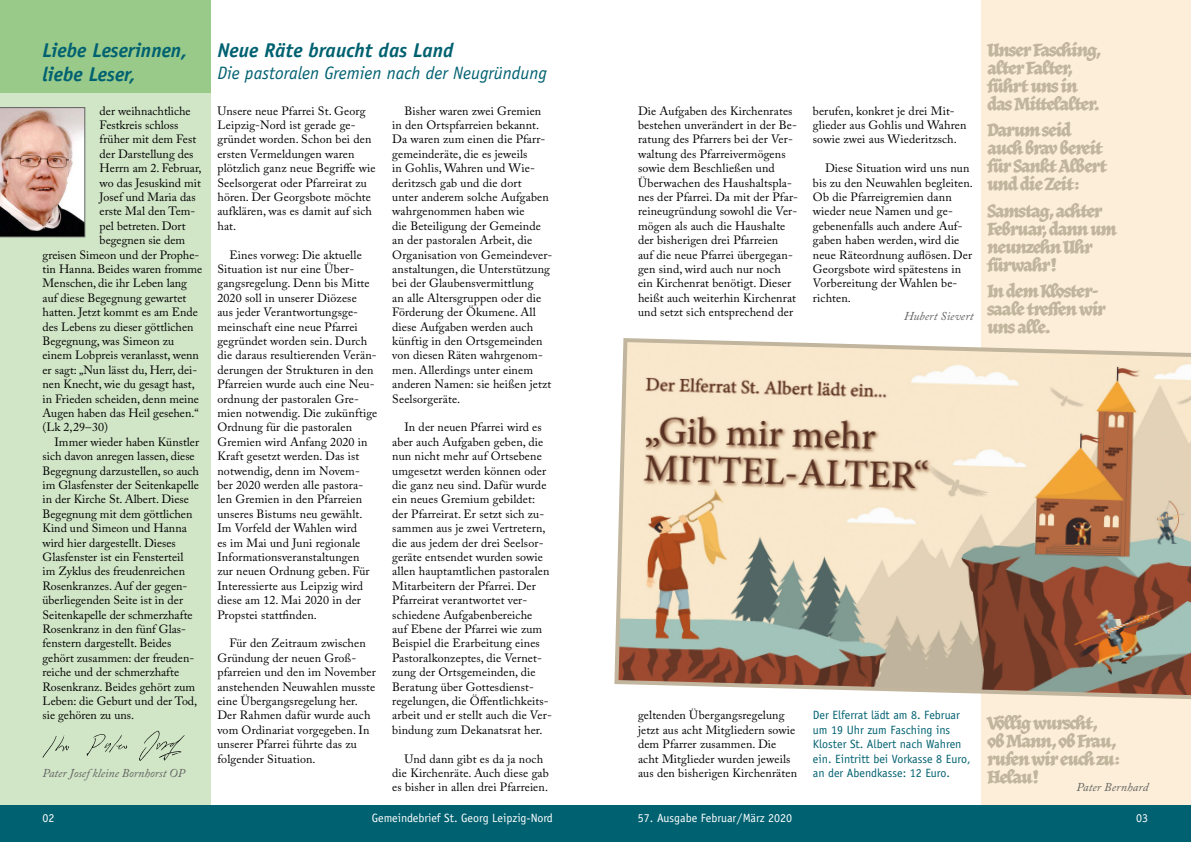
<style>
.page{position:relative;width:1191px;height:842px;background:#fff}
.page>*{position:absolute;margin:0;border:0;box-sizing:border-box;transform-origin:0 0}
.t1{font:italic 700 20px/24px "Officina Sans Std";color:#006171}
.t2{font:18px/18px "Herb";color:#c2b59e}
.t3{font:italic 18px "Officina Sans Std";color:#006171}
.t4{font:12px/14.4px "Adobe Caslon Pro";letter-spacing:.01em;color:#000}
.t5{font:12px/14.4px "Officina Sans Std";color:#006171}
.t6{font:12px "Officina Sans Std";color:#fff}
.t7{font:italic 12px "Adobe Caslon Pro";color:#626261}
</style>
<div class="page">
<div style="left:980px;top:0;width:211px;height:842px;background:#fceed8"></div>
<div style="left:0;top:0;width:210px;height:842px;background:#d1e6c7"></div>
<div style="left:0;top:0;width:210px;height:93px;background:#9aca8a"></div>
<div style="left:0;top:806px;width:1191px;height:36px;background:#006171"></div>
<img style="left:0;top:107px;width:85px;height:130px">
<svg style="left:43px;top:735px;width:26px;height:23px"></svg>
<svg style="left:87px;top:734px;width:40px;height:22px"></svg>
<svg style="left:139px;top:731px;width:46px;height:30px"></svg>
<svg style="left:614px;top:336px;width:577px;height:365px"></svg>
<h1 class="t1" style="left:42px;top:38px;width:146px">Liebe Leserinnen, liebe Leser,</h1>
<p class="t4" style="left:100px;top:103px;width:93px">der weihnachtliche</p>
<p class="t4" style="left:100px;top:118px;width:80px">Festkreis schloss</p>
<p class="t4" style="left:100px;top:132px;width:98px">früher mit dem Fest</p>
<p class="t4" style="left:100px;top:146px;width:95px">der Darstellung des</p>
<p class="t4" style="left:100px;top:161px;width:103px">Herrn am 2. Februar,</p>
<p class="t4" style="left:100px;top:175px;width:103px">wo das Jesuskind mit</p>
<p class="t4" style="left:100px;top:190px;width:97px">Josef und Maria das</p>
<p class="t4" style="left:100px;top:204px;width:97px">erste Mal den Tem-</p>
<p class="t4" style="left:100px;top:218px;width:87px">pel betreten. Dort</p>
<p class="t4" style="left:100px;top:233px;width:87px">begegnen sie dem</p>
<p class="t4" style="left:43px;top:247px;width:158px">greisen Simeon und der Prophe-</p>
<p class="t4" style="left:43px;top:262px;width:161px">tin Hanna. Beides waren fromme</p>
<p class="t4" style="left:43px;top:276px;width:146px">Menschen, die ihr Leben lang</p>
<p class="t4" style="left:43px;top:290px;width:145px">auf diese Begegnung gewartet</p>
<p class="t4" style="left:43px;top:305px;width:157px">hatten. Jetzt kommt es am Ende</p>
<p class="t4" style="left:43px;top:319px;width:152px">des Lebens zu dieser göttlichen</p>
<p class="t4" style="left:43px;top:334px;width:133px">Begegnung, was Simeon zu</p>
<p class="t4" style="left:43px;top:348px;width:158px">einem Lobpreis veranlasst, wenn</p>
<p class="t4" style="left:43px;top:362px;width:156px">er sagt: „Nun lässt du, Herr, dei-</p>
<p class="t4" style="left:43px;top:377px;width:154px">nen Knecht, wie du gesagt hast,</p>
<p class="t4" style="left:43px;top:391px;width:158px">in Frieden scheiden, denn meine</p>
<p class="t4" style="left:43px;top:406px;width:158px">Augen haben das Heil gesehen.“</p>
<p class="t4" style="left:43px;top:420px;width:67px">(Lk 2,29–30)</p>
<p class="t4" style="left:55px;top:434px;width:146px">Immer wieder haben Künstler</p>
<p class="t4" style="left:43px;top:449px;width:154px">sich davon anregen lassen, diese</p>
<p class="t4" style="left:43px;top:463px;width:158px">Begegnung darzustellen, so auch</p>
<p class="t4" style="left:43px;top:478px;width:158px">im Glasfenster der Seitenkapelle</p>
<p class="t4" style="left:43px;top:492px;width:148px">in der Kirche St. Albert. Diese</p>
<p class="t4" style="left:43px;top:506px;width:151px">Begegnung mit dem göttlichen</p>
<p class="t4" style="left:43px;top:521px;width:146px">Kind und Simeon und Hanna</p>
<p class="t4" style="left:43px;top:535px;width:135px">wird hier dargestellt. Dieses</p>
<p class="t4" style="left:43px;top:550px;width:142px">Glasfenster ist ein Fensterteil</p>
<p class="t4" style="left:43px;top:564px;width:144px">im Zyklus des freudenreichen</p>
<p class="t4" style="left:43px;top:578px;width:146px">Rosenkranzes. Auf der gegen-</p>
<p class="t4" style="left:43px;top:593px;width:142px">überliegenden Seite ist in der</p>
<p class="t4" style="left:43px;top:607px;width:152px">Seitenkapelle der schmerzhafte</p>
<p class="t4" style="left:43px;top:622px;width:145px">Rosenkranz in den fünf Glas-</p>
<p class="t4" style="left:43px;top:636px;width:130px">fenstern dargestellt. Beides</p>
<p class="t4" style="left:43px;top:650px;width:153px">gehört zusammen: der freuden-</p>
<p class="t4" style="left:43px;top:665px;width:138px">reiche und der schmerzhafte</p>
<p class="t4" style="left:43px;top:679px;width:154px">Rosenkranz. Beides gehört zum</p>
<p class="t4" style="left:43px;top:694px;width:156px">Leben: die Geburt und der Tod,</p>
<p class="t4" style="left:43px;top:708px;width:93px">sie gehören zu uns.</p>
<p class="t7" style="left:43px;top:766px;width:144px">Pater Josef kleine Bornhorst OP</p>
<h1 class="t1" style="left:217px;top:38px;width:238px">Neue Räte braucht das Land</h1>
<h2 class="t3" style="left:217px;top:62px;width:331px">Die pastoralen Gremien nach der Neugründung</h2>
<p class="t4" style="left:392px;top:103px;width:162px;text-indent:12px">Bisher waren zwei Gremien in den Ortspfarreien bekannt.<br>Da waren zum einen die Pfarr&shy;gemeinderäte, die es jeweils<br>in Gohlis, Wahren und Wie&shy;deritzsch gab und die dort<br>unter anderem solche Aufgaben wahrgenommen haben wie<br>die Beteiligung der Gemeinde an der pastoralen Arbeit, die<br>Organisation von Gemeindever&shy;anstaltungen, die Unterstützung bei der Glaubensvermittlung<br>an alle Altersgruppen oder die<br>Förderung der Ökumene. All diese Aufgaben werden auch künftig in den Ortsgemeinden von diesen Räten wahrgenom&shy;men. Allerdings unter einem anderen Namen: sie heißen jetzt<br>Seelsorgeräte.</p>
<p class="t4" style="left:392px;top:420px;width:161px;text-indent:12px">In der neuen Pfarrei wird es aber auch Aufgaben geben, die nun nicht mehr auf Ortsebene umgesetzt werden können oder die ganz neu sind. Dafür wurde ein neues Gremium gebildet: der Pfarreirat. Er setzt sich zu&shy;sammen aus je zwei Vertretern, die aus jedem der drei Seelsor&shy;geräte entsendet wurden sowie allen hauptamtlichen pastoralen<br>Mitarbeitern der Pfarrei. Der<br>Pfarreirat verantwortet ver&shy;schiedene Aufgabenbereiche<br>auf Ebene der Pfarrei wie zum<br>Beispiel die Erarbeitung eines<br>Pastoralkonzeptes, die Vernet&shy;zung der Ortsgemeinden, die<br>Beratung über Gottesdienst&shy;regelungen, die Öffentlichkeits&shy;arbeit und er stellt auch die Ver&shy;bindung zum Dekanatsrat her.</p>
<p class="t4" style="left:392px;top:751px;width:158px;text-align:center">Und dann gibt es da ja noch<br>die Kirchenräte. Auch diese gab es bisher in allen drei Pfarreien.</p>
<p class="t4" style="left:217px;top:103px;width:160px">Unsere neue Pfarrei St. Georg<br>Leipzig-Nord ist gerade ge&shy;gründet worden. Schon bei den ersten Vermeldungen waren plötzlich ganz neue Begriffe wie<br>Seelsorgerat oder Pfarreirat zu hören. Der Georgsbote möchte aufklären, was es damit auf sich hat.</p>
<p class="t4" style="left:217px;top:247px;width:161px;text-indent:12px">Eines vorweg: Die aktuelle<br>Situation ist nur eine Über&shy;gangsregelung. Denn bis Mitte<br>2020 soll in unserer Diözese<br>aus jeder Verantwortungsge&shy;meinschaft eine neue Pfarrei gegründet worden sein. Durch die daraus resultierenden Verän&shy;derungen der Strukturen in den<br>Pfarreien wurde auch eine Neu&shy;ordnung der pastoralen Gre&shy;mien notwendig. Die zukünftige<br>Ordnung für die pastoralen<br>Gremien wird Anfang 2020 in<br>Kraft gesetzt werden. Das ist notwendig, denn im Novem&shy;ber 2020 werden alle pastora&shy;len Gremien in den Pfarreien unseres Bistums neu gewählt.<br>Im Vorfeld der Wahlen wird<br>es im Mai und Juni regionale<br>Informationsveranstaltungen zur neuen Ordnung geben. Für<br>Interessierte aus Leipzig wird diese am 12. Mai 2020 in der<br>Propstei stattfinden.</p>
<p class="t4" style="left:217px;top:636px;width:160px;text-indent:12px">Für den Zeitraum zwischen<br>Gründung der neuen Groß&shy;pfarreien und den im November anstehenden Neuwahlen musste eine Übergangsregelung her.<br>Der Rahmen dafür wurde auch vom Ordinariat vorgegeben. In unserer Pfarrei führte das zu folgender Situation.</p>
<p class="t4" style="left:638px;top:103px;width:162px">Die Aufgaben des Kirchenrates bestehen unverändert in der Be&shy;ratung des Pfarrers bei der Ver&shy;waltung des Pfarreivermögens sowie dem Beschließen und<br>Überwachen des Haushaltspla&shy;nes der Pfarrei. Da mit der Pfar&shy;reineugründung sowohl die Ver&shy;mögen als auch die Haushalte der bisherigen drei Pfarreien<br>auf die neue Pfarrei übergegan&shy;gen sind, wird auch nur noch ein Kirchenrat benötigt. Dieser heißt auch weiterhin Kirchenrat und setzt sich entsprechend der</p>
<p class="t4" style="left:813px;top:103px;width:155px">berufen, konkret je drei Mit&shy;glieder aus Gohlis und Wahren sowie zwei aus Wiederitzsch.</p>
<p class="t4" style="left:813px;top:161px;width:162px;text-indent:12px">Diese Situation wird uns nun bis zu den Neuwahlen begleiten.<br>Ob die Pfarreigremien dann wieder neue Namen und ge&shy;gebenenfalls auch andere Auf&shy;gaben haben werden, wird die neue Räteordnung auflösen. Der<br>Georgsbote wird spätestens in<br>Vorbereitung der Wahlen be&shy;richten.</p>
<p class="t7" style="left:904px;top:309px;width:71px">Hubert Sievert</p>
<h2 class="t2" style="left:987px;top:41px;width:114px">Unser Fasching, alter Falter, führt uns in das Mittelalter.</h2>
<h2 class="t2" style="left:987px;top:122px;width:121px">Darum seid auch brav bereit für Sankt Albert und die Zeit:</h2>
<h2 class="t2" style="left:987px;top:202px;width:130px">Samstag, achter<br>Februar, dann um neunzehn Uhr fürwahr!</h2>
<h2 class="t2" style="left:987px;top:283px;width:119px">In dem Kloster&shy;saale treffen wir uns alle.</h2>
<p class="t4" style="left:638px;top:708px;width:161px">geltenden Übergangsregelung jetzt aus acht Mitgliedern sowie dem Pfarrer zusammen. Die acht Mitglieder wurden jeweils aus den bisherigen Kirchenräten</p>
<p class="t5" style="left:813px;top:708px;width:159px">Der Elferrat lädt am 8. Februar um 19 Uhr zum Fasching ins<br>Kloster St. Albert nach Wahren ein. Eintritt bei Vorkasse 8 Euro, an der Abendkasse: 12 Euro.</p>
<h2 class="t2" style="left:987px;top:715px;width:134px">Völlig wurscht,<br>ob Mann, ob Frau, rufen wir euch zu:<br>Helau!</h2>
<p class="t7" style="left:1076px;top:780px;width:73px">Pater Bernhard</p>
<p class="t6" style="left:42px;top:811px;width:13px">02</p>
<p class="t6" style="left:372px;top:811px;width:183px">Gemeindebrief St. Georg Leipzig-Nord</p>
<p class="t6" style="left:638px;top:811px;width:156px">57. Ausgabe Februar/März 2020</p>
<p class="t6" style="left:1136px;top:811px;width:13px">03</p>
</div>
